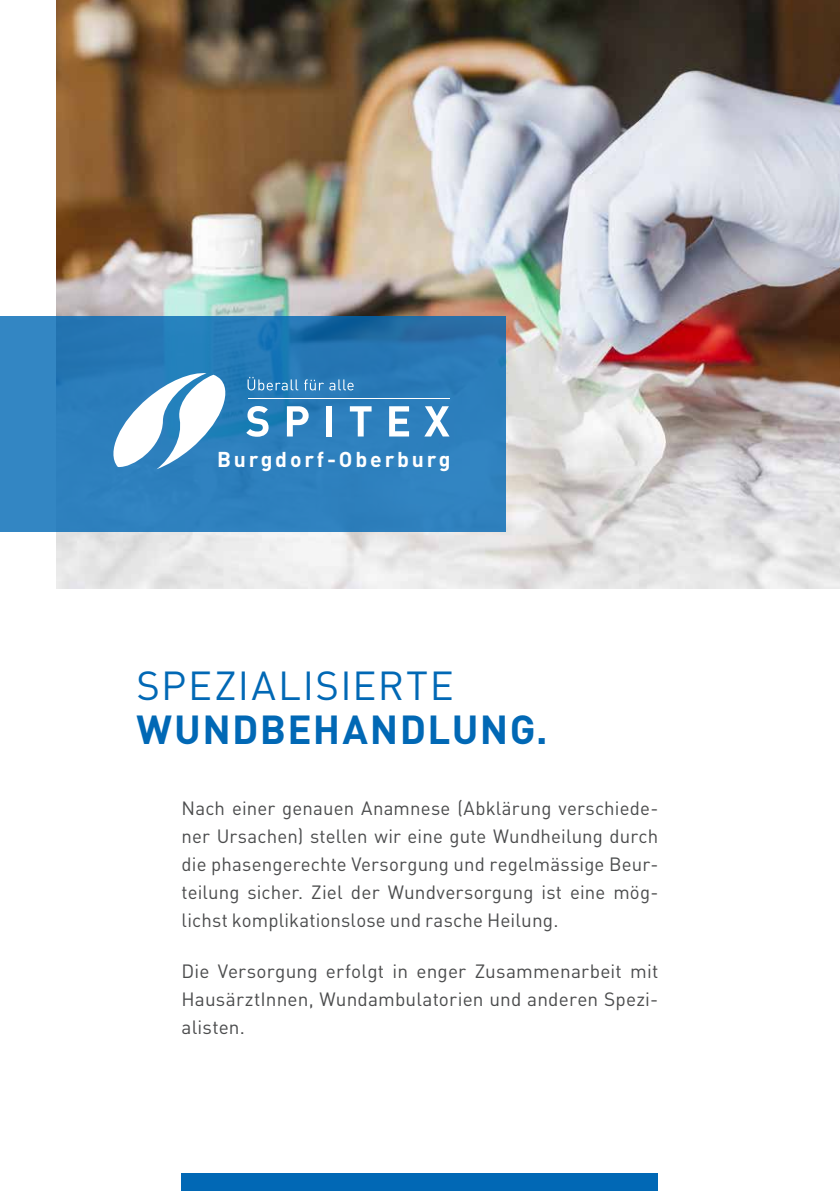
<style>
.page{position:relative;width:840px;height:1191px;background:#fff}
.page>*{position:absolute;margin:0;border:0;box-sizing:border-box;transform-origin:0 0}
.t1{font:700 40px "DIN Pro";letter-spacing:.035em;color:#0168b5}
.t2{font:40px "DIN Pro";letter-spacing:.04em;color:#0168b5}
.t3{font:700 21.2px "DIN";letter-spacing:.135em;color:#fff}
.t4{font:19px/28px "DIN Pro";letter-spacing:.01em;color:#4b4c4d;text-align:justify}
</style>
<div class="page">
<img style="left:57px;top:0;width:782px;height:588px">
<div style="left:181px;top:1174px;width:477px;height:17px;background:#0168b5"></div>
<svg style="left:0;top:316px;width:505px;height:216px;background:#2b7dba"></svg>
<svg style="left:106px;top:372px;width:127px;height:97px"></svg>
<svg style="left:246px;top:406px;width:22px;height:31px"></svg>
<svg style="left:287px;top:406px;width:21px;height:30px"></svg>
<div style="left:326px;top:406px;width:6px;height:30px;background:#fff"></div>
<svg style="left:349px;top:406px;width:22px;height:30px"></svg>
<svg style="left:389px;top:406px;width:20px;height:30px"></svg>
<svg style="left:424px;top:406px;width:25px;height:30px"></svg>
<hr style="left:247px;top:398px;width:202px;height:1px;background:#fff">
<svg style="left:247px;top:377px;width:51px;height:13px"></svg>
<svg style="left:304px;top:379px;width:49px;height:11px"></svg>
<p class="t3" style="left:217px;top:445px;width:235px">Burgdorf-Oberburg</p>
<h1 class="t2" style="left:136px;top:658px;width:319px">SPEZIALISIERTE</h1>
<h1 class="t1" style="left:136px;top:702px;width:412px">WUNDBEHANDLUNG.</h1>
<p class="t4" style="left:181px;top:793px;width:478px">Nach einer genauen Anamnese (Abklärung verschiede&shy;ner Ursachen) stellen wir eine gute Wundheilung durch die phasengerechte Versorgung und regelmässige Beur&shy;teilung sicher. Ziel der Wundversorgung ist eine mög&shy;lichst komplikationslose und rasche Heilung.</p>
<p class="t4" style="left:181px;top:956px;width:478px">Die Versorgung erfolgt in enger Zusammenarbeit mit HausärztInnen, Wundambulatorien und anderen Spezi&shy;alisten.</p>
</div>
